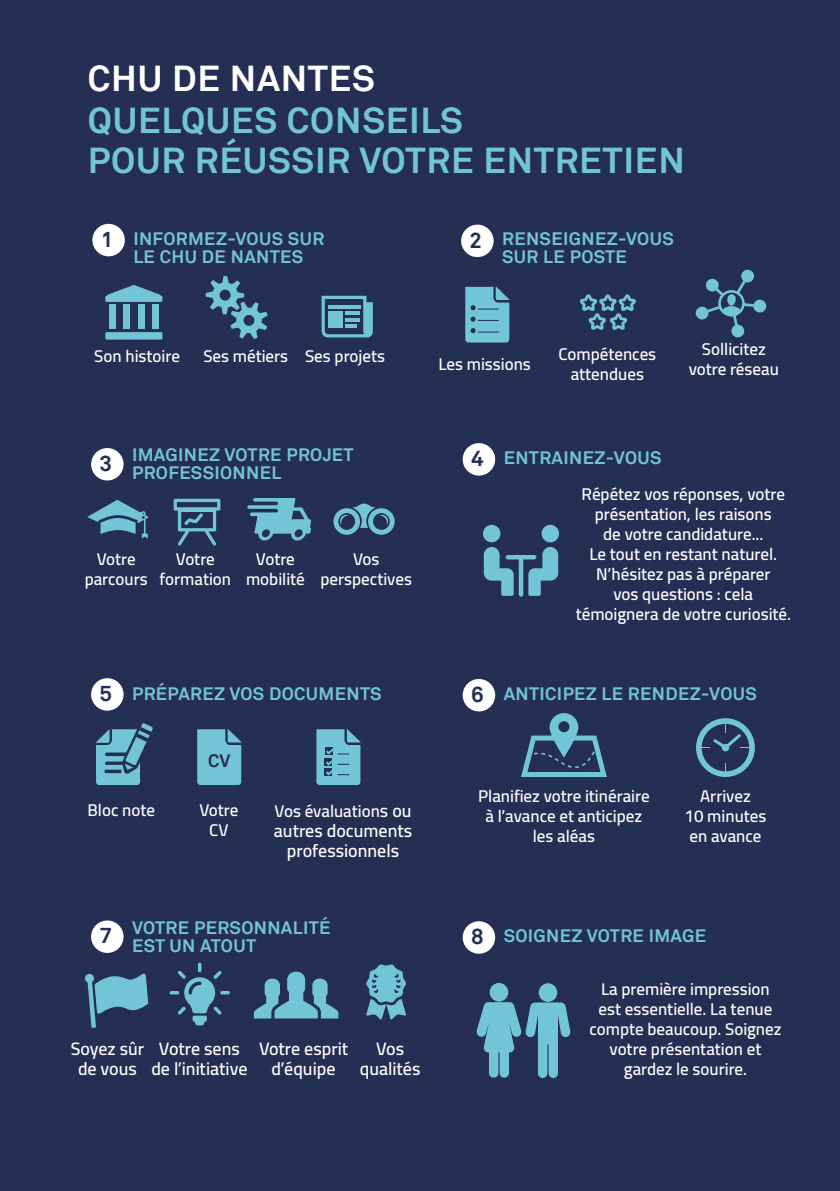
<style>
.page{position:relative;width:840px;height:1191px;background:#fff}
.page>*{position:absolute;margin:0;border:0;box-sizing:border-box;transform-origin:0 0}
.t1{font:700 36px/40px "Akkurat";letter-spacing:.02em;color:#72c5d6}
.t2{font:700 36px "Akkurat";letter-spacing:.02em;color:#fff}
.t3{font:700 22px "Akkurat";color:#252f54}
.t4{font:700 18px/18px "Akkurat";letter-spacing:.02em;color:#72c5d6}
.t5{font:600 18px/20px "Cairo";color:#fff;text-align:center}
.t6{font:700 18px "Akkurat";color:#252f54}
.t7{font:600 17px/20px "Cairo";color:#fff;text-align:center}
.s1{font-size:22px;color:#252f54}
.s2{font-size:18px}
</style>
<div class="page">
<div style="left:0;top:0;width:839px;height:1191px;background:#252f54"></div>
<div style="left:92px;top:224px;width:33px;height:32px;background:#fff;border-radius:50%"></div>
<div style="left:91px;top:448px;width:32px;height:32px;background:#fff;border-radius:50%"></div>
<div style="left:91px;top:678px;width:32px;height:32px;background:#fff;border-radius:50%"></div>
<div style="left:91px;top:920px;width:32px;height:33px;background:#fff;border-radius:50%"></div>
<div style="left:461px;top:225px;width:32px;height:32px;background:#fff;border-radius:50%"></div>
<div style="left:462px;top:443px;width:33px;height:32px;background:#fff;border-radius:50%"></div>
<div style="left:462px;top:679px;width:33px;height:32px;background:#fff;border-radius:50%"></div>
<div style="left:462px;top:921px;width:33px;height:32px;background:#fff;border-radius:50%"></div>
<div style="left:109px;top:304px;width:6px;height:25px;background:#72c5d6"></div>
<div style="left:123px;top:304px;width:7px;height:25px;background:#72c5d6"></div>
<div style="left:138px;top:304px;width:6px;height:25px;background:#72c5d6"></div>
<div style="left:152px;top:304px;width:7px;height:25px;background:#72c5d6"></div>
<svg style="left:105px;top:285px;width:57px;height:17px"></svg>
<div style="left:105px;top:332px;width:57px;height:7px;background:#72c5d6"></div>
<svg style="left:206px;top:276px;width:61px;height:63px"></svg>
<svg style="left:321px;top:296px;width:51px;height:41px"></svg>
<hr style="left:328px;top:305px;width:32px;height:3px;background:#72c5d6">
<hr style="left:345px;top:324px;width:11px;height:4px;background:#72c5d6">
<hr style="left:345px;top:318px;width:15px;height:3px;background:#72c5d6">
<hr style="left:345px;top:312px;width:15px;height:3px;background:#72c5d6">
<div style="left:328px;top:312px;width:14px;height:16px;background:#72c5d6"></div>
<svg style="left:87px;top:500px;width:62px;height:38px"></svg>
<svg style="left:173px;top:499px;width:47px;height:46px"></svg>
<svg style="left:247px;top:498px;width:64px;height:42px"></svg>
<svg style="left:333px;top:503px;width:61px;height:32px"></svg>
<svg style="left:95px;top:723px;width:58px;height:62px"></svg>
<svg style="left:197px;top:729px;width:45px;height:56px;background:#6bb7ca"></svg>
<svg style="left:316px;top:729px;width:45px;height:56px;background:#65adc1"></svg>
<svg style="left:366px;top:964px;width:40px;height:55px"></svg>
<div style="left:381px;top:971px;width:10px;height:22px;background:#72c5d6;border-radius:50%"></div>
<svg style="left:169px;top:962px;width:61px;height:63px"></svg>
<svg style="left:254px;top:971px;width:84px;height:47px"></svg>
<svg style="left:85px;top:973px;width:63px;height:54px"></svg>
<div style="left:538px;top:983px;width:19px;height:19px;background:#72c5d6;border-radius:50%"></div>
<div style="left:489px;top:983px;width:19px;height:18px;background:#72c5d6;border-radius:50%"></div>
<svg style="left:476px;top:1002px;width:94px;height:76px"></svg>
<svg style="left:521px;top:713px;width:85px;height:64px"></svg>
<svg style="left:696px;top:718px;width:58px;height:59px"></svg>
<div style="left:482px;top:525px;width:18px;height:17px;background:#72c5d6;border-radius:50%"></div>
<div style="left:541px;top:525px;width:17px;height:17px;background:#72c5d6;border-radius:50%"></div>
<svg style="left:483px;top:547px;width:75px;height:49px"></svg>
<svg style="left:695px;top:270px;width:70px;height:67px"></svg>
<svg style="left:579px;top:294px;width:56px;height:36px"></svg>
<svg style="left:465px;top:286px;width:44px;height:56px;background:#67b1c4"></svg>
<h1 class="t2" style="left:88px;top:56px;width:288px">CHU DE NANTES</h1>
<h1 class="t1" style="left:88px;top:101px;width:598px">QUELQUES CONSEILS<br>POUR RÉUSSIR VOTRE ENTRETIEN</h1>
<p class="t3" style="left:101px;top:225px;width:14px">1</p>
<p class="t4" style="left:133px;top:230px;width:192px">INFORMEZ-VOUS SUR<br>LE CHU DE NANTES</p>
<p class="t3" style="left:469px;top:226px;width:14px">2</p>
<p class="t4" style="left:502px;top:230px;width:173px">RENSEIGNEZ-VOUS<br>SUR LE POSTE</p>
<p class="t7" style="left:94px;top:346px;width:87px">Son histoire</p>
<p class="t7" style="left:203px;top:346px;width:183px">Ses métiers Ses projets</p>
<p class="t7" style="left:688px;top:339px;width:92px">Sollicitez votre réseau</p>
<p class="t7" style="left:438px;top:354px;width:94px">Les missions</p>
<p class="t7" style="left:558px;top:344px;width:99px">Compétences attendues</p>
<p class="t3" style="left:99px;top:449px;width:14px">3</p>
<p class="t4" style="left:132px;top:446px;width:223px">IMAGINEZ VOTRE PROJET<br>PROFESSIONNEL</p>
<p class="t7" style="left:85px;top:549px;width:64px">Votre parcours</p>
<p class="t7" style="left:159px;top:549px;width:73px">Votre formation</p>
<p class="t7" style="left:246px;top:549px;width:60px">Votre mobilité</p>
<p class="t7" style="left:320px;top:549px;width:93px">Vos perspectives</p>
<p class="t4" style="left:99px;top:684px;width:283px"><span class="s1">5</span> PRÉPAREZ VOS DOCUMENTS</p>
<p class="t7" style="left:87px;top:800px;width:69px">Bloc note</p>
<p class="t6" style="left:208px;top:749px;width:24px">CV</p>
<p class="t7" style="left:199px;top:800px;width:40px">Votre<br>CV</p>
<p class="t7" style="left:274px;top:801px;width:138px">Vos évaluation<span class="s2">s ou</span></p>
<p class="t5" style="left:274px;top:821px;width:140px">autres documents professionnels</p>
<p class="t3" style="left:99px;top:921px;width:14px">7</p>
<p class="t4" style="left:132px;top:918px;width:200px">VOTRE PERSONNALITÉ<br>EST UN ATOUT</p>
<p class="t5" style="left:71px;top:1038px;width:75px">Soyez sûr de vous</p>
<p class="t5" style="left:151px;top:1038px;width:98px">Votre sens de l’initiative</p>
<p class="t5" style="left:259px;top:1038px;width:91px">Votre esprit d’équipe</p>
<p class="t5" style="left:359px;top:1038px;width:62px">Vos qualités</p>
<p class="t3" style="left:471px;top:444px;width:14px">4</p>
<p class="t4" style="left:503px;top:448px;width:159px">ENTRAINEZ-VOUS</p>
<p class="t7" style="left:575px;top:483px;width:216px">Répétez vos réponses, votre présentation, les raisons<br>de votre candidature...<br>Le tout en restant naturel.<br>N’hésitez pas à préparer<br>vos questions : cela témoignera de votre curiosité.</p>
<p class="t3" style="left:471px;top:680px;width:14px">6</p>
<p class="t4" style="left:503px;top:684px;width:254px">ANTICIPEZ LE RENDEZ-VOUS</p>
<p class="t7" style="left:478px;top:786px;width:173px">Planifiez votre itinéraire à l’avance et anticipez les aléas</p>
<p class="t7" style="left:684px;top:786px;width:83px">Arrivez<br>10 minutes en avance</p>
<p class="t3" style="left:471px;top:922px;width:14px">8</p>
<p class="t4" style="left:503px;top:926px;width:204px">SOIGNEZ VOTRE IMAGE</p>
<p class="t7" style="left:589px;top:979px;width:193px">La première impression est essentielle. La tenue compte beaucoup. Soignez votre présentation et gardez le sourire.</p>
</div>
